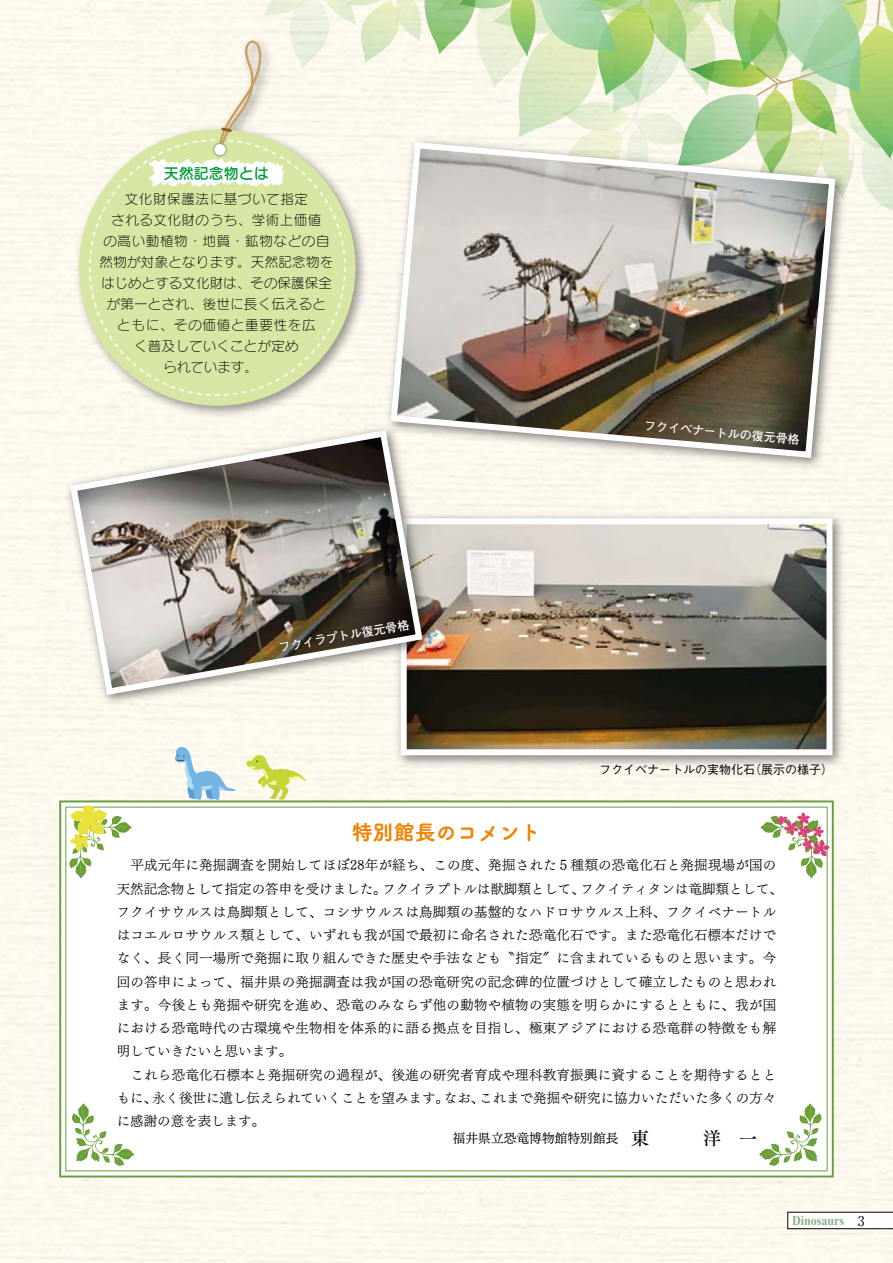
<style>
.page{position:relative;width:893px;height:1263px;background:#fdf9ef}
.page>*{position:absolute;margin:0;border:0;box-sizing:border-box;transform-origin:0 0}
.t1{font:21px "Tsuku A Rd Gothic Std E";color:#f08300}
.t2{font:15px "Seurat Pro DB";color:#03993b}
.t3{font:13.5px/23.2px "Tsuku Min Pr 5 LB";letter-spacing:.02em;color:#000}
.t4{font:13.5px "Seurat Pro L";letter-spacing:.02em;color:#000}
.t5{font:13.5px "Seurat Pro L";letter-spacing:.05em;color:#000}
.t6{font:13.5px "Seurat Pro L";letter-spacing:.04em;color:#000}
.t7{font:13.5px "Seurat Pro L";letter-spacing:.055em;color:#000}
.t8{font:700 13.5px "Times New Roman";letter-spacing:-.005em;color:#8bae8a;scale:.9 1}
.t9{font:12.75px "Tsuku Min Pr 5 RB";color:#000}
.t10{font:700 12px "Futo Go B101 Pro";color:#fff}
.t11{font:500 12px "Gothic BBB Pr 6";color:#000}
.s1{font-family:"Tsuku Min Pr 5 D";font-size:18px}
.s2{font-family:"Ryumin Pr 6";font-weight:400;color:#000}
</style>
<div class="page">
<div style="left:60px;top:801px;width:773px;height:375px;background:#fff"></div>
<div style="left:59px;top:800px;width:775px;height:377px;border:2px solid #669e3b"></div>
<svg style="left:69px;top:805px;width:63px;height:73px"></svg>
<svg style="left:72px;top:1103px;width:62px;height:63px"></svg>
<svg style="left:759px;top:1103px;width:63px;height:63px"></svg>
<svg style="left:761px;top:812px;width:69px;height:66px"></svg>
<img style="left:396px;top:476px;width:453px;height:292px">
<img style="left:408px;top:525px;width:417px;height:223px">
<div style="left:401px;top:518px;width:431px;height:237px;border:6px solid #fff"></div>
<img style="left:387px;top:222px;width:452px;height:239px">
<img style="left:60px;top:417px;width:379px;height:295px">
<svg style="left:67px;top:427px;width:359px;height:271px"></svg>
<img style="left:71px;top:74px;width:302px;height:349px">
<div style="left:79px;top:129px;width:277px;height:277px;background:#d7e7a3;border-radius:50%"></div>
<svg style="left:147px;top:0;width:746px;height:222px"></svg>
<svg style="left:175px;top:747px;width:61px;height:53px"></svg>
<svg style="left:246px;top:755px;width:61px;height:45px"></svg>
<svg style="left:787px;top:1212px;width:106px;height:17px"></svg>
<p class="t2" style="left:164px;top:163px;width:106px">天然記念物とは</p>
<p class="t5" style="left:125px;top:190px;width:185px">文化財保護法に基づいて指定</p>
<p class="t6" style="left:111px;top:211px;width:212px">される文化財のうち、学術上価値</p>
<p class="t5" style="left:103px;top:232px;width:228px">の高い動植物・地質・鉱物などの自</p>
<p class="t4" style="left:100px;top:253px;width:235px">然物が対象となります。天然記念物を</p>
<p class="t4" style="left:101px;top:274px;width:232px">はじめとする文化財は、その保護保全</p>
<p class="t4" style="left:107px;top:295px;width:221px">が第一とされ、後世に長く伝えると</p>
<p class="t7" style="left:117px;top:316px;width:200px">ともに、その価値と重要性を広</p>
<p class="t4" style="left:134px;top:337px;width:166px">く普及していくことが定め</p>
<p class="t4" style="left:163px;top:358px;width:96px">られています。</p>
<p class="t10" style="left:645px;top:416px;width:157px;rotate:5deg">フクイベナートルの復元骨格</p>
<p class="t10" style="left:277px;top:638px;width:134px;rotate:-10deg">フクイラプトル復元骨格</p>
<h1 class="t1" style="left:352px;top:816px;width:190px">特別館長のコメント</h1>
<p class="t11" style="left:599px;top:760px;width:236px">フクイベナートルの実物化石（展示の様子）</p>
<p class="t3" style="left:117px;top:852px;width:668px">　平成元年に発掘調査を開始してほぼ28年が経ち、この度、発掘された５種類の恐竜化石と発掘現場が国の天然記念物として指定の答申を受けました。フクイラプトルは獣脚類として、フクイティタンは竜脚類として、フクイサウルスは鳥脚類として、コシサウルスは鳥脚類の基盤的なハドロサウルス上科、フクイベナートルはコエルロサウルス類として、いずれも我が国で最初に命名された恐竜化石です。また恐竜化石標本だけでなく、長く同一場所で発掘に取り組んできた歴史や手法なども〝指定〞に含まれているものと思います。今回の答申によって、福井県の発掘調査は我が国の恐竜研究の記念碑的位置づけとして確立したものと思われます。今後とも発掘や研究を進め、恐竜のみならず他の動物や植物の実態を明らかにするとともに、我が国における恐竜時代の古環境や生物相を体系的に語る拠点を目指し、極東アジアにおける恐竜群の特徴をも解明していきたいと思います。<br>　これら恐竜化石標本と発掘研究の過程が、後進の研究者育成や理科教育振興に資することを期待するとともに、永く後世に遺し伝えられていくことを望みます。なお、これまで発掘や研究に協力いただいた多くの方々に感謝の意を表します。</p>
<p class="t9" style="left:453px;top:1127px;width:306px">福井県立恐竜博物館特別館長　<span class="s1">東　　　洋　一</span></p>
<p class="t8" style="left:792px;top:1211px;width:82px">Dinosaurs <span class="s2">3</span></p>
</div>
